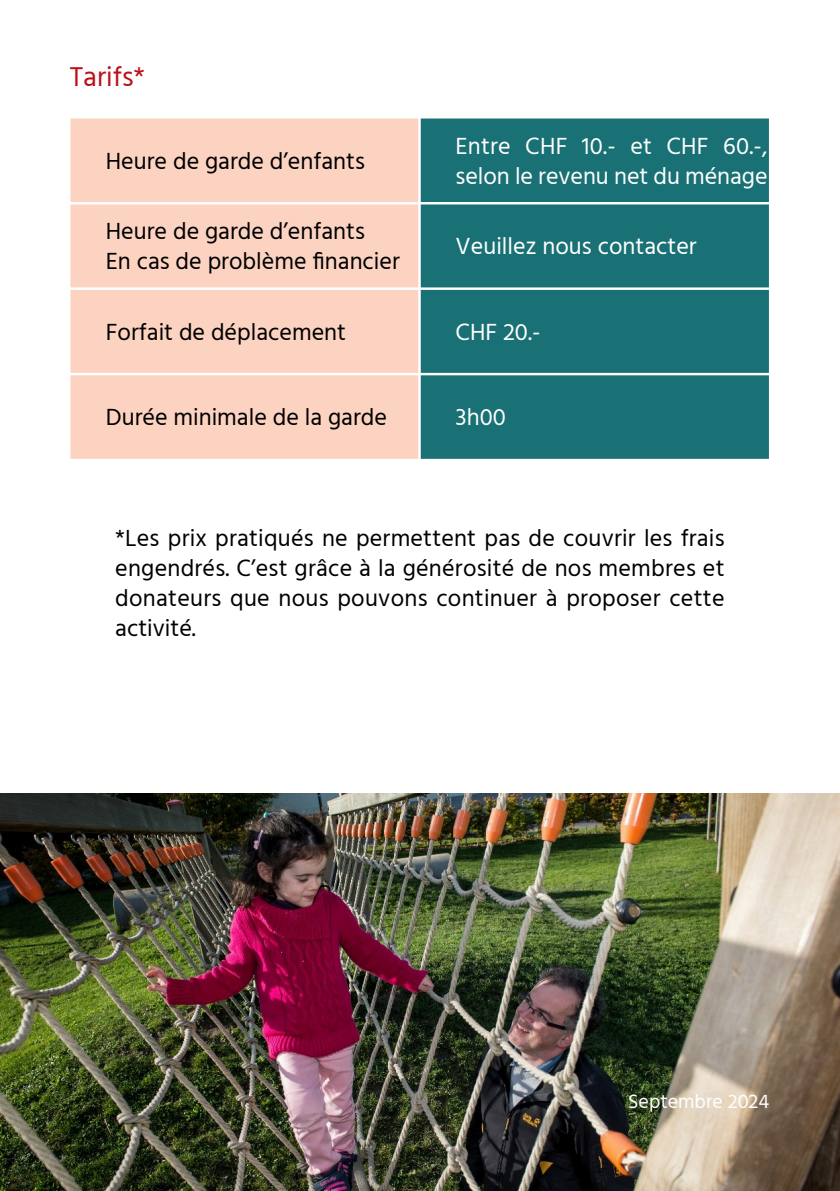
<style>
.page{position:relative;width:840px;height:1191px;background:#fff}
.page>*{position:absolute;margin:0;border:0;box-sizing:border-box;transform-origin:0 0}
.t1{font:28px "Hind";color:#bb1018}
.t2{font:24px/30px "Hind";color:#000001}
.t3{font:24px/30px "Hind";color:#fff}
.t4{font:20px "Hind";color:#fff}
</style>
<div class="page">
<div style="left:70px;top:118px;width:349px;height:341px;background:#fcd2c0"></div>
<div style="left:419px;top:118px;width:350px;height:341px;background:#197175"></div>
<hr style="left:418px;top:118px;width:2px;height:341px;background:#fff">
<hr style="left:768px;top:117px;width:1px;height:343px;background:#fff">
<hr style="left:70px;top:202px;width:699px;height:2px;background:#fff">
<hr style="left:70px;top:287px;width:699px;height:3px;background:#fff">
<hr style="left:70px;top:373px;width:699px;height:2px;background:#fff">
<img style="left:0;top:794px;width:839px;height:397px">
<p class="t1" style="left:70px;top:58px;width:77px">Tarifs*</p>
<p class="t2" style="left:106px;top:147px;width:260px">Heure de garde d’enfants</p>
<p class="t2" style="left:106px;top:218px;width:295px">Heure de garde d’enfants<br>En cas de problème financier</p>
<p class="t3" style="left:455px;top:132px;width:313px">Entre CHF 10.- et CHF 60.-, selon le revenu net du ménage</p>
<p class="t3" style="left:455px;top:233px;width:242px">Veuillez nous contacter</p>
<p class="t2" style="left:106px;top:318px;width:242px">Forfait de déplacement</p>
<p class="t3" style="left:455px;top:318px;width:86px">CHF 20.-</p>
<p class="t2" style="left:106px;top:403px;width:282px">Durée minimale de la garde</p>
<p class="t3" style="left:455px;top:403px;width:52px">3h00</p>
<p class="t2" style="left:115px;top:524px;width:610px;text-align:justify">*Les prix pratiqués ne permettent pas de couvrir les frais engendrés. C’est grâce à la générosité de nos membres et donateurs que nous pouvons continuer à proposer cette activité.</p>
<p class="t4" style="left:627px;top:1087px;width:143px">Septembre 2024</p>
</div>
